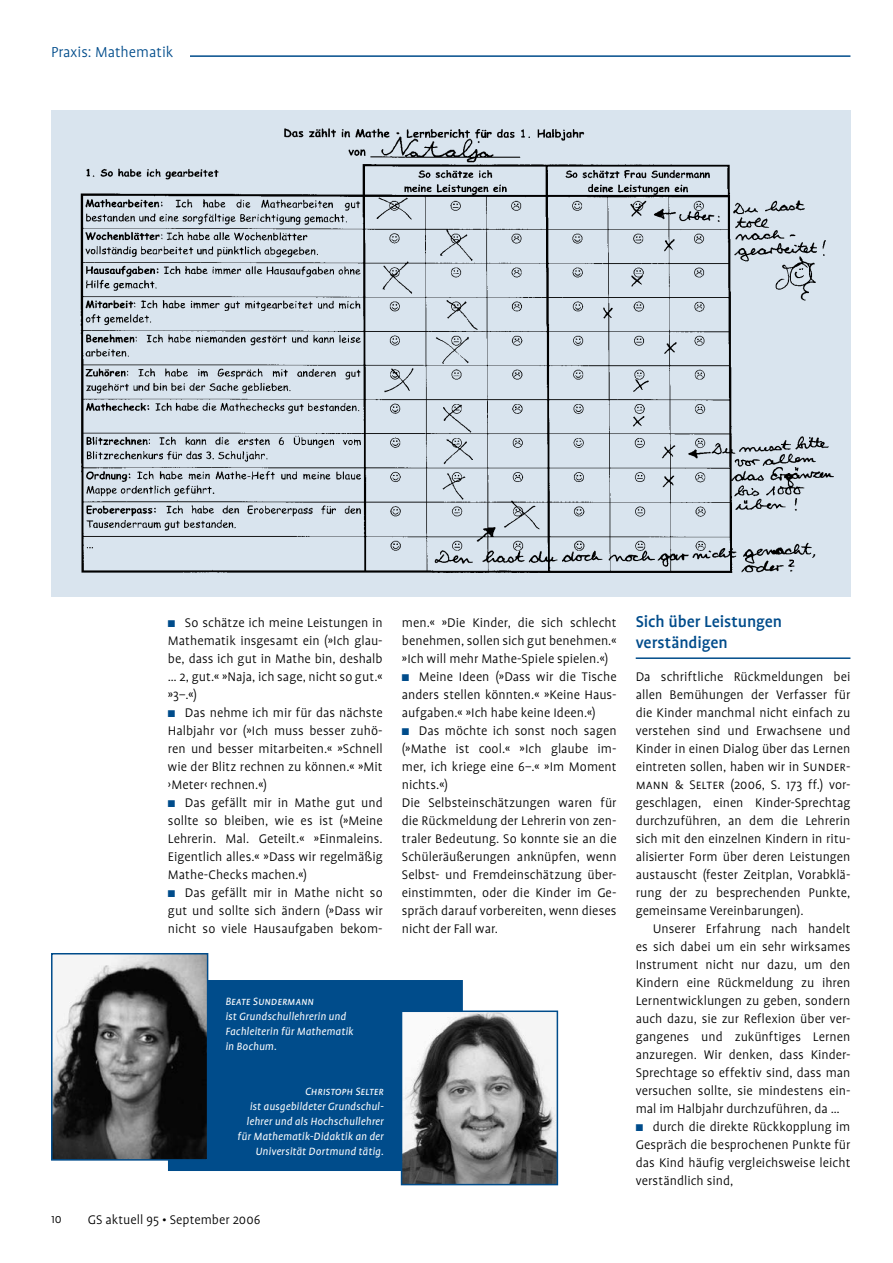
<style>
.page{position:relative;width:893px;height:1263px;background:#fff}
.page>*{position:absolute;margin:0;border:0;box-sizing:border-box;transform-origin:0 0}
.t1{font:500 18px/21px "Profile";letter-spacing:-.005em;color:#004c8b}
.t2{font:300 16.5px "Profile";color:#004c8b}
.t3{font:300 14.25px/18px "Profile";letter-spacing:.005em;color:#000;text-align:justify}
.t4{font:14.25px "Profile Light 2";letter-spacing:.005em;color:#000}
.t5{font:300 13.5px "Profile";color:#000}
.t6{font:italic 12px/15px "Profile";letter-spacing:.005em;color:#fff}
.t7{font:italic 12px "Profile SC";color:#fff}
.s1{color:#004c8b}
.s2{font-family:"Profile SC"}
</style>
<div class="page">
<hr style="left:51px;top:55px;width:799px;height:2px;background:#004c8b">
<div style="left:51px;top:111px;width:799px;height:486px;background:#d9e4ee"></div>
<hr style="left:636px;top:657px;width:214px;height:2px;background:#004c8b">
<img style="left:80px;top:128px;width:754px;height:445px">
<div style="left:168px;top:980px;width:295px;height:191px;background:#004c8b"></div>
<div style="left:51px;top:45px;width:139px;height:27px;background:#fff"></div>
<img style="left:54px;top:956px;width:151px;height:201px">
<div style="left:51px;top:953px;width:157px;height:207px;border:2px solid #004c8b"></div>
<img style="left:404px;top:1013px;width:151px;height:169px">
<div style="left:401px;top:1010px;width:157px;height:175px;border:2px solid #004c8b"></div>
<p class="t2" style="left:51px;top:43px;width:124px">Praxis: Mathematik</p>
<p class="t3" style="left:168px;top:614px;width:216px"><span class="s1">■</span> So schätze ich meine Leistungen in Mathematik insgesamt ein (»Ich glau&shy;be, dass ich gut in Mathe bin, deshalb … 2, gut.« »Naja, ich sage, nicht so gut.« »3–.«)</p>
<p class="t3" style="left:168px;top:704px;width:216px"><span class="s1">■</span> Das nehme ich mir für das nächste Halbjahr vor (»Ich muss besser zuhö&shy;ren und besser mitarbeiten.« »Schnell wie der Blitz rechnen zu können.« »Mit ›Meter‹ rechnen.«)</p>
<p class="t3" style="left:168px;top:794px;width:216px"><span class="s1">■</span> Das gefällt mir in Mathe gut und sollte so bleiben, wie es ist (»Meine Lehrerin. Mal. Geteilt.« »Einmaleins.<br>Eigentlich alles.« »Dass wir regelmäßig Mathe-Checks machen.«)</p>
<p class="t3" style="left:168px;top:884px;width:216px"><span class="s1">■</span> Das gefällt mir in Mathe nicht so gut und sollte sich ändern (»Dass wir nicht so viele Hausaufgaben bekom-</p>
<p class="t3" style="left:402px;top:614px;width:216px">men.« »Die Kinder, die sich schlecht benehmen, sollen sich gut benehmen.« »Ich will mehr Mathe-Spiele spielen.«)</p>
<p class="t3" style="left:402px;top:668px;width:216px"><span class="s1">■</span> Meine Ideen (»Dass wir die Tische anders stellen könnten.« »Keine Haus&shy;aufgaben.« »Ich habe keine Ideen.«)</p>
<p class="t3" style="left:402px;top:722px;width:216px;text-align:left"><span class="s1">■</span> Das möchte ich sonst noch sagen (»Mathe ist cool.« »Ich glaube im&shy;mer, ich kriege eine 6–.« »Im Moment nichts.«)<br>Die Selbsteinschätzungen waren für die Rückmeldung der Lehrerin von zen&shy;traler Bedeutung. So konnte sie an die<br>Schüleräußerungen anknüpfen, wenn<br>Selbst- und Fremdeinschätzung über&shy;einstimmten, oder die Kinder im Ge&shy;spräch darauf vorbereiten, wenn dieses nicht der Fall war.</p>
<p class="t7" style="left:225px;top:995px;width:90px">Beate Sundermann</p>
<p class="t6" style="left:225px;top:1009px;width:130px">ist Grundschullehrerin und<br>Fachleiterin für Mathematik in Bochum.</p>
<p class="t7" style="left:305px;top:1085px;width:80px">Christoph Selter</p>
<p class="t6" style="left:238px;top:1099px;width:148px;text-align:right">ist ausgebildeter Grundschul&shy;lehrer und als Hochschullehrer für Mathematik-Didaktik an der<br>Universität Dortmund tätig.</p>
<p class="t5" style="left:51px;top:1212px;width:12px">10</p>
<p class="t4" style="left:88px;top:1212px;width:174px">GS aktuell 95 • September 2006</p>
<p class="t1" style="left:636px;top:611px;width:148px">Sich über Leistungen verständigen</p>
<p class="t3" style="left:636px;top:668px;width:216px">Da schriftliche Rückmeldungen bei allen Bemühungen der Verfasser für die Kinder manchmal nicht einfach zu verstehen sind und Erwachsene und Kinder in einen Dialog über das Lernen eintreten sollen, haben wir in <span class="s2">Sunder&shy;mann</span> &amp; <span class="s2">Selter</span> (2006, S. 173 ff.) vor&shy;geschlagen, einen Kinder-Sprechtag durchzuführen, an dem die Lehrerin sich mit den einzelnen Kindern in ritu&shy;alisierter Form über deren Leistungen austauscht (fester Zeitplan, Vorabklä&shy;rung der zu besprechenden Punkte, gemeinsame Vereinbarungen).</p>
<p class="t3" style="left:636px;top:920px;width:216px;text-indent:17px">Unserer Erfahrung nach handelt es sich dabei um ein sehr wirksames Instrument nicht nur dazu, um den Kindern eine Rückmeldung zu ihren Lernentwicklungen zu geben, sondern auch dazu, sie zur Reflexion über ver&shy;gangenes und zukünftiges Lernen anzuregen. Wir denken, dass Kinder-Sprechtage so effektiv sind, dass man versuchen sollte, sie mindestens ein&shy;mal im Halbjahr durchzuführen, da …</p>
<p class="t3" style="left:636px;top:1118px;width:216px"><span class="s1">■</span> durch die direkte Rückkopplung im Gespräch die besprochenen Punkte für das Kind häufig vergleichsweise leicht verständlich sind,</p>
</div>
